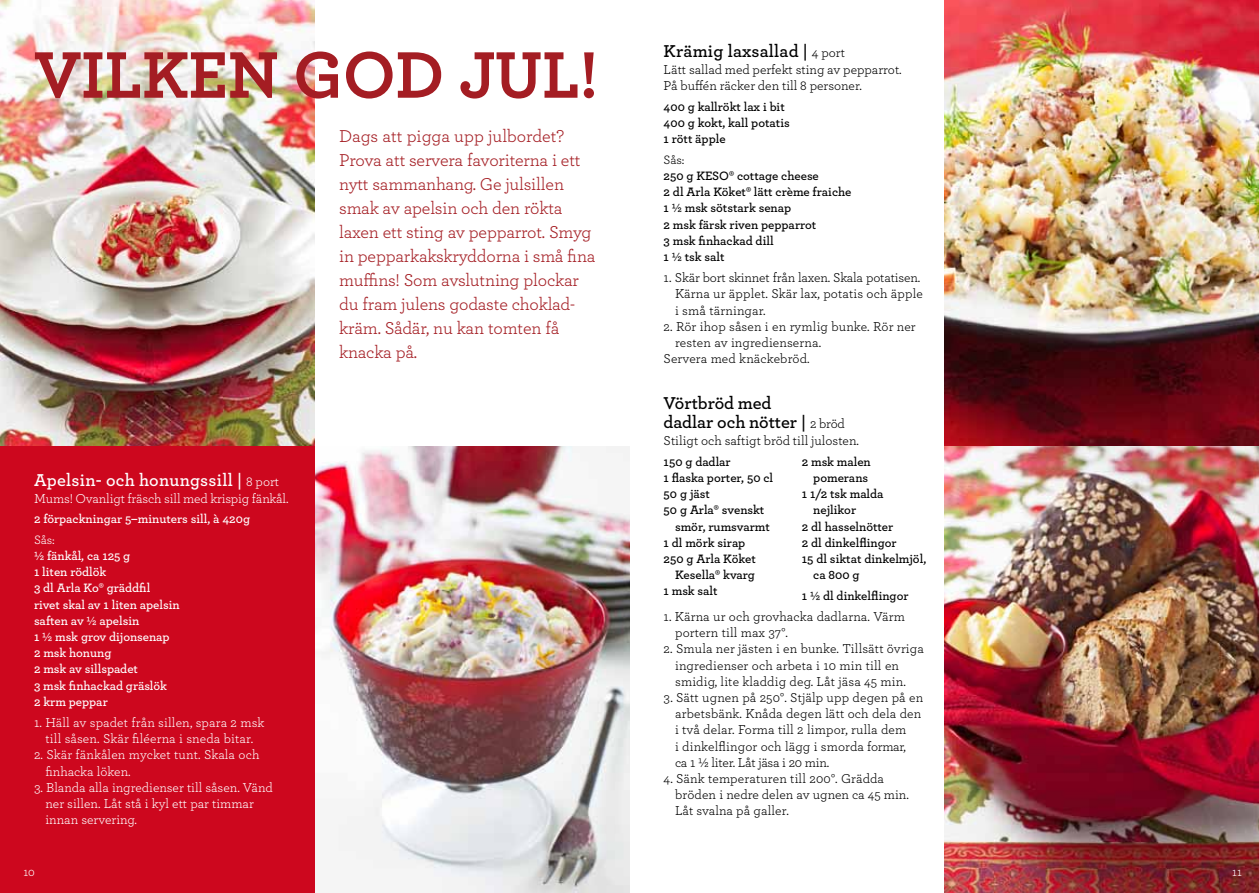
<style>
.page{position:relative;width:1259px;height:893px;background:#fff}
.page>*{position:absolute;margin:0;border:0;box-sizing:border-box;transform-origin:0 0}
.t1{font:700 69px "Archer";letter-spacing:-.005em;color:#a41d23}
.t2{font:18px/24px "Archer";letter-spacing:-.01em;color:#a41d23}
.t3{font:600 18px/18.8px "Archer";color:#000}
.t4{font:600 18px "Archer";letter-spacing:.015em;color:#fff}
.t5{font:13.5px/16.2px "Archer";color:#000}
.t6{font:13.5px/16.2px "Archer";color:#fff}
.t7{font:600 12.75px/16.2px "Archer";color:#000}
.t8{font:600 12.75px/16.2px "Archer";color:#fff}
.t9{font:12.75px "Archer";color:#fff}
.t10{font:12.75px "Archer";color:#000}
.t11{font:12.3px "Archer";color:#fff}
.s1{font-weight:400;font-size:13.5px}
</style>
<div class="page">
<img style="left:0;top:0;width:315px;height:446px">
<img style="left:944px;top:0;width:315px;height:893px">
<img style="left:315px;top:446px;width:314px;height:447px">
<div style="left:0;top:446px;width:315px;height:447px;background:#cd071e"></div>
<h1 class="t1" style="left:34px;top:20px;width:566px">VILKEN GOD JUL!</h1>
<p class="t2" style="left:339px;top:123px;width:258px">Dags att pigga upp julbordet?<br>Prova att servera favoriterna i ett nytt sammanhang. Ge julsillen smak av apelsin och den rökta laxen ett sting av pepparrot. Smyg in pepparkakskryddorna i små fina muffins! Som avslutning plockar du fram julens godaste choklad&shy;kräm. Sådär, nu kan tomten få knacka på.</p>
<h2 class="t4" style="left:34px;top:466px;width:247px">Apelsin- och honungssill | <span class="s1">8 port</span></h2>
<p class="t6" style="left:34px;top:489px;width:256px">Mums! Ovanligt fräsch sill med krispig fänkål.</p>
<p class="t8" style="left:34px;top:510px;width:217px">2 förpackningar 5–minuters sill, à 420g</p>
<p class="t9" style="left:34px;top:531px;width:22px">Sås:</p>
<p class="t8" style="left:34px;top:547px;width:147px">½ fänkål, ca 125 g<br>1 liten rödlök<br>3 dl Arla Ko® gräddfil<br>rivet skal av 1 liten apelsin saften av ½ apelsin<br>1 ½ msk grov dijonsenap<br>2 msk honung<br>2 msk av sillspadet<br>3 msk finhackad gräslök<br>2 krm peppar</p>
<p class="t6" style="left:34px;top:714px;width:232px;text-align:center">1. Häll av spadet från sillen, spara 2 msk till såsen. Skär filéerna i sneda bitar.</p>
<p class="t6" style="left:45px;top:746px;width:215px;text-indent:-11px">2. Skär fänkålen mycket tunt. Skala och finhacka löken.</p>
<p class="t6" style="left:45px;top:779px;width:229px;text-indent:-11px">3. Blanda alla ingredienser till såsen. Vänd ner sillen. Låt stå i kyl ett par timmar innan servering.</p>
<p class="t11" style="left:23px;top:863px;width:13px">10</p>
<h2 class="t3" style="left:663px;top:40px;width:183px">Krämig laxsallad | <span class="s1">4 port</span></h2>
<p class="t5" style="left:663px;top:61px;width:240px">Lätt sallad med perfekt sting av pepparrot.<br>På buffén räcker den till 8 personer.</p>
<p class="t7" style="left:663px;top:97px;width:128px">400 g kallrökt lax i bit<br>400 g kokt, kall potatis<br>1 rött äpple</p>
<p class="t10" style="left:663px;top:151px;width:22px">Sås:</p>
<p class="t7" style="left:663px;top:167px;width:189px">250 g KESO® cottage cheese<br>2 dl Arla Köket® lätt crème fraiche<br>1 ½ msk sötstark senap<br>2 msk färsk riven pepparrot<br>3 msk finhackad dill<br>1 ½ tsk salt</p>
<p class="t5" style="left:675px;top:269px;width:249px;text-indent:-11px">1. Skär bort skinnet från laxen. Skala potatisen.<br>Kärna ur äpplet. Skär lax, potatis och äpple i små tärningar.</p>
<p class="t5" style="left:663px;top:318px;width:254px">2. Rör ihop såsen i en rymlig bunke. Rör ner</p>
<p class="t5" style="left:675px;top:334px;width:148px">resten av ingredienserna.</p>
<p class="t5" style="left:663px;top:350px;width:148px">Servera med knäckebröd.</p>
<h2 class="t3" style="left:663px;top:393px;width:183px">Vörtbröd med<br>dadlar och nötter | <span class="s1">2 bröd</span></h2>
<p class="t5" style="left:663px;top:432px;width:197px">Stiligt och saftigt bröd till julosten.</p>
<p class="t7" style="left:663px;top:453px;width:69px">150 g dadlar</p>
<p class="t7" style="left:663px;top:469px;width:111px">1 flaska porter, 50 cl</p>
<p class="t7" style="left:663px;top:485px;width:48px">50 g jäst</p>
<p class="t7" style="left:663px;top:501px;width:102px">50 g Arla® svenskt</p>
<p class="t7" style="left:675px;top:517px;width:96px">smör, rumsvarmt</p>
<p class="t7" style="left:663px;top:534px;width:83px">1 dl mörk sirap</p>
<p class="t7" style="left:663px;top:550px;width:94px">250 g Arla Köket</p>
<p class="t7" style="left:675px;top:566px;width:81px">Kesella® kvarg</p>
<p class="t7" style="left:663px;top:582px;width:55px">1 msk salt</p>
<p class="t5" style="left:675px;top:608px;width:231px;text-indent:-11px">1. Kärna ur och grovhacka dadlarna. Värm portern till max 37°.</p>
<p class="t5" style="left:675px;top:640px;width:250px;text-indent:-11px">2. Smula ner jästen i en bunke. Tillsätt övriga ingredienser och arbeta i 10 min till en smidig, lite kladdig deg. Låt jäsa 45 min.</p>
<p class="t5" style="left:675px;top:689px;width:250px;text-indent:-11px">3. Sätt ugnen på 250°. Stjälp upp degen på en arbetsbänk. Knåda degen lätt och dela den i två delar. Forma till 2 limpor, rulla dem<br>i dinkelflingor och lägg i smorda formar,<br>ca 1 ½ liter. Låt jäsa i 20 min.</p>
<p class="t5" style="left:675px;top:770px;width:235px;text-indent:-11px">4. Sänk temperaturen till 200°. Grädda bröden i nedre delen av ugnen ca 45 min.<br>Låt svalna på galler.</p>
<p class="t7" style="left:802px;top:453px;width:70px">2 msk malen</p>
<p class="t7" style="left:813px;top:469px;width:56px">pomerans</p>
<p class="t7" style="left:802px;top:485px;width:83px">1 1/2 tsk malda</p>
<p class="t7" style="left:813px;top:501px;width:44px">nejlikor</p>
<p class="t7" style="left:802px;top:517px;width:93px">2 dl hasselnötter</p>
<p class="t7" style="left:802px;top:534px;width:96px">2 dl dinkelflingor</p>
<p class="t7" style="left:802px;top:550px;width:126px">15 dl siktat dinkelmjöl,</p>
<p class="t7" style="left:813px;top:566px;width:48px">ca 800 g</p>
<p class="t7" style="left:802px;top:587px;width:108px">1 ½ dl dinkelflingor</p>
<p class="t11" style="left:1232px;top:863px;width:11px">11</p>
</div>
